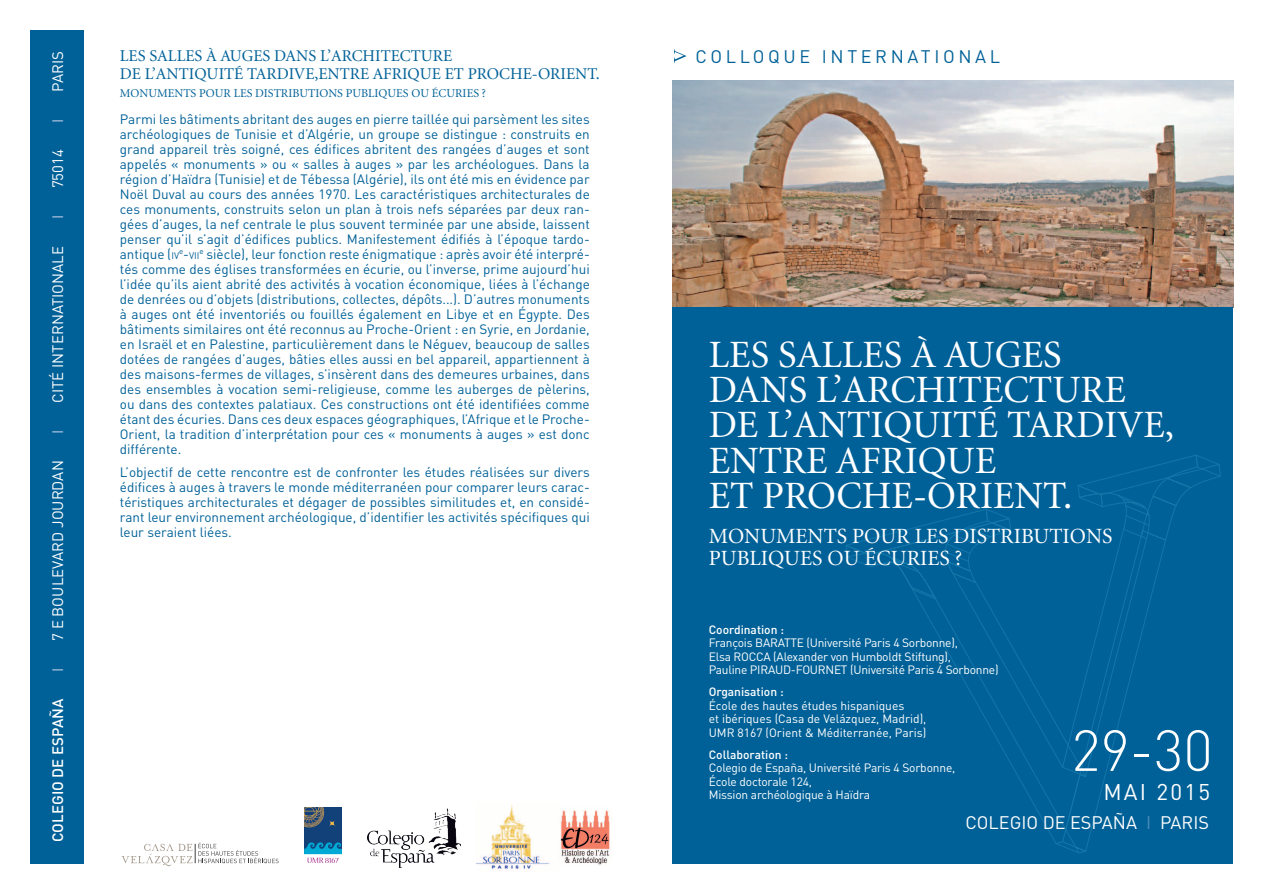
<style>
.page{position:relative;width:1263px;height:893px;background:#fff}
.page>*{position:absolute;margin:0;border:0;box-sizing:border-box;transform-origin:0 0}
.t1{font:300 57px "DIN";color:#fff}
.t2{font:38.7px/35.2px "Minion LT";color:#fff}
.t3{font:22.5px "DIN";letter-spacing:.1em;color:#fff}
.t4{font:21.75px/21.8px "Minion LT";color:#fff}
.t5{font:18px "DIN";color:#006198}
.t6{font:18px "DIN";color:#fff}
.t7{font:16.5px/18px "Minion LT";color:#006198}
.t8{font:15px "DIN";letter-spacing:.005em;color:#fff}
.t9{font:500 15px "DIN";letter-spacing:.005em;color:#fff}
.t10{font:500 15px "DIN";color:#83aacd}
.t11{font:13.5px/15px "DIN";color:#006198;text-align:justify}
.t12{font:12px/13.5px "DIN";letter-spacing:-.015em;color:#fff}
.t13{font:12px "Minion LT";color:#006198}
.t14{font:500 12px "DIN";color:#fff}
.t15{font:9.45px "DIN";color:#006198}
.s1{font-size:9.45px}
.s2{font-size:13.5px}
.s3{color:#4e8ebb}
</style>
<div class="page">
<img style="left:672px;top:81px;width:561px;height:226px">
<div style="left:672px;top:307px;width:561px;height:556px;background:#006198"></div>
<svg style="left:1080px;top:584px;width:75px;height:269px"></svg>
<svg style="left:909px;top:584px;width:157px;height:260px"></svg>
<svg style="left:846px;top:455px;width:375px;height:129px"></svg>
<div style="left:30px;top:30px;width:53px;height:833px;background:#006198"></div>
<svg style="left:674px;top:49px;width:12px;height:14px"></svg>
<img style="left:304px;top:808px;width:38px;height:55px">
<img style="left:368px;top:808px;width:92px;height:60px">
<img style="left:476px;top:804px;width:74px;height:66px">
<img style="left:560px;top:810px;width:50px;height:56px">
<svg style="left:121px;top:842px;width:158px;height:24px"></svg>
<p class="t8" style="left:48px;top:92px;width:42px;rotate:-90deg">PARIS</p>
<p class="t10" style="left:48px;top:123px;width:6px;rotate:-90deg">I</p>
<p class="t8" style="left:48px;top:188px;width:41px;rotate:-90deg">75014</p>
<p class="t10" style="left:48px;top:219px;width:6px;rotate:-90deg">I</p>
<p class="t8" style="left:48px;top:403px;width:156px;rotate:-90deg">CITÉ INTERNATIONALE</p>
<p class="t10" style="left:48px;top:434px;width:6px;rotate:-90deg">I</p>
<p class="t8" style="left:48px;top:641px;width:182px;rotate:-90deg">7 E BOU LEVARD JOURDAN</p>
<p class="t10" style="left:48px;top:672px;width:6px;rotate:-90deg">I</p>
<p class="t9" style="left:48px;top:842px;width:145px;rotate:-90deg">COLEGIO DE ESPAÑA</p>
<p class="t7" style="left:120px;top:47px;width:482px">LES SALLES À AUGES DANS L’ARCHITECTURE<br>DE L’ANTIQUITÉ TARDIVE,ENTRE AFRIQUE ET PROCHE-ORIENT.</p>
<p class="t13" style="left:120px;top:87px;width:367px">MONUMENTS POUR LES DISTRIBUTIONS PUBLIQUES OU ÉCURIES ?</p>
<p class="t11" style="left:120px;top:111px;width:471px">Parmi les bâtiments abritant des auges en pierre taillée qui parsèment les sites archéologiques de Tunisie et d’Algérie, un groupe se distingue : construits en grand appareil très soigné, ces édifices abritent des rangées d’auges et sont appelés « monuments » ou « salles à auges » par les archéologues. Dans la région d’Haïdra (Tunisie) et de Tébessa (Algérie), ils ont été mis en évidence par Noël Duval au cours des années 1970. Les caractéristiques architecturales de ces monuments, construits selon un plan à trois nefs séparées par deux ran&shy;gées d’auges, la nef centrale le plus souvent terminée par une abside, laissent penser qu’il s’agit d’édifices publics. Manifestement édifiés à l’époque tardo&shy;antique (<span class="s1">iv</span></p>
<p class="t11" style="left:120px;top:246px;width:471px;text-indent:80px"><sup>e</sup> siècle), leur fonction reste énigmatique : après avoir été interpré&shy;tés comme des églises transformées en écurie, ou l’inverse, prime aujourd’hui l’idée qu’ils aient abrité des activités à vocation économique, liées à l’échange de denrées ou d’objets (distributions, collectes, dépôts...). D’autres monuments à auges ont été inventoriés ou fouillés également en Libye et en Égypte. Des bâtiments similaires ont été reconnus au Proche-Orient : en Syrie, en Jordanie, en Israël et en Palestine, particulièrement dans le Néguev, beaucoup de salles dotées de rangées d’auges, bâties elles aussi en bel appareil, appartiennent à des maisons-fermes de villages, s’insèrent dans des demeures urbaines, dans des ensembles à vocation semi-religieuse, comme les auberges de pèlerins, ou dans des contextes palatiaux. Ces constructions ont été identifiées comme étant des écuries. Dans ces deux espaces géographiques, l’Afrique et le Proche-Orient, la tradition d’interprétation pour ces « monuments à auges » est donc différente.</p>
<p class="t11" style="left:120px;top:465px;width:471px">L’objectif de cette rencontre est de confronter les études réalisées sur divers édifices à auges à travers le monde méditerranéen pour comparer leurs carac&shy;téristiques architecturales et dégager de possibles similitudes et, en considé&shy;rant leur environnement archéologique, d’identifier les activités spécifiques qui leur seraient liées.</p>
<p class="t15" style="left:179px;top:249px;width:22px"><sup>e</sup><span class="s2">-</span>vii</p>
<h3 class="t5" style="left:695px;top:45px;width:29px">Collo</h3>
<h3 class="t5" style="left:768px;top:45px;width:66px">que int</h3>
<h3 class="t5" style="left:861px;top:45px;width:45px">ernational</h3>
<h2 class="t2" style="left:709px;top:338px;width:467px">LES SALLES À AUGES<br>DANS L’ARCHITECTURE<br>DE L’ANTIQUITÉ TARDIVE,<br>ENTRE AFRIQUE<br>ET PROCHE-ORIENT.</h2>
<h3 class="t4" style="left:709px;top:526px;width:405px">MONUMENTS POUR LES DISTRIBUTIONS<br>PUBLIQUES OU ÉCURIES ?</h3>
<p class="t14" style="left:709px;top:622px;width:77px">Coordination :</p>
<p class="t12" style="left:709px;top:636px;width:291px">François BARATTE (U niversité Paris 4 Sorbonne),<br>Elsa ROCCA (Alexander von Humboldt Stiftung),<br>Pauline PIRAU D-FOURNET (U niversité Paris 4 Sorbonne)</p>
<p class="t14" style="left:709px;top:684px;width:76px">Organisation :</p>
<p class="t12" style="left:709px;top:699px;width:219px">École des hautes études hispaniques<br>et ibériques (Casa de Velázquez, Madrid),<br>U MR 8167 (Orient &amp; Méditerranée, Paris)</p>
<p class="t14" style="left:709px;top:747px;width:81px">Collaboration :</p>
<p class="t12" style="left:709px;top:761px;width:248px">Colegio de España, U niversité Paris 4 Sorbonne,<br>École doctorale 124,<br>Mission archéologique à Haïdra</p>
<h1 class="t1" style="left:1071px;top:715px;width:143px">29-30</h1>
<h3 class="t3" style="left:1103px;top:778px;width:108px">MAI 2015</h3>
<h3 class="t6" style="left:965px;top:811px;width:245px">COLEGIO DE ESPAÑA <span class="s3">I</span> PARIS</h3>
</div>
